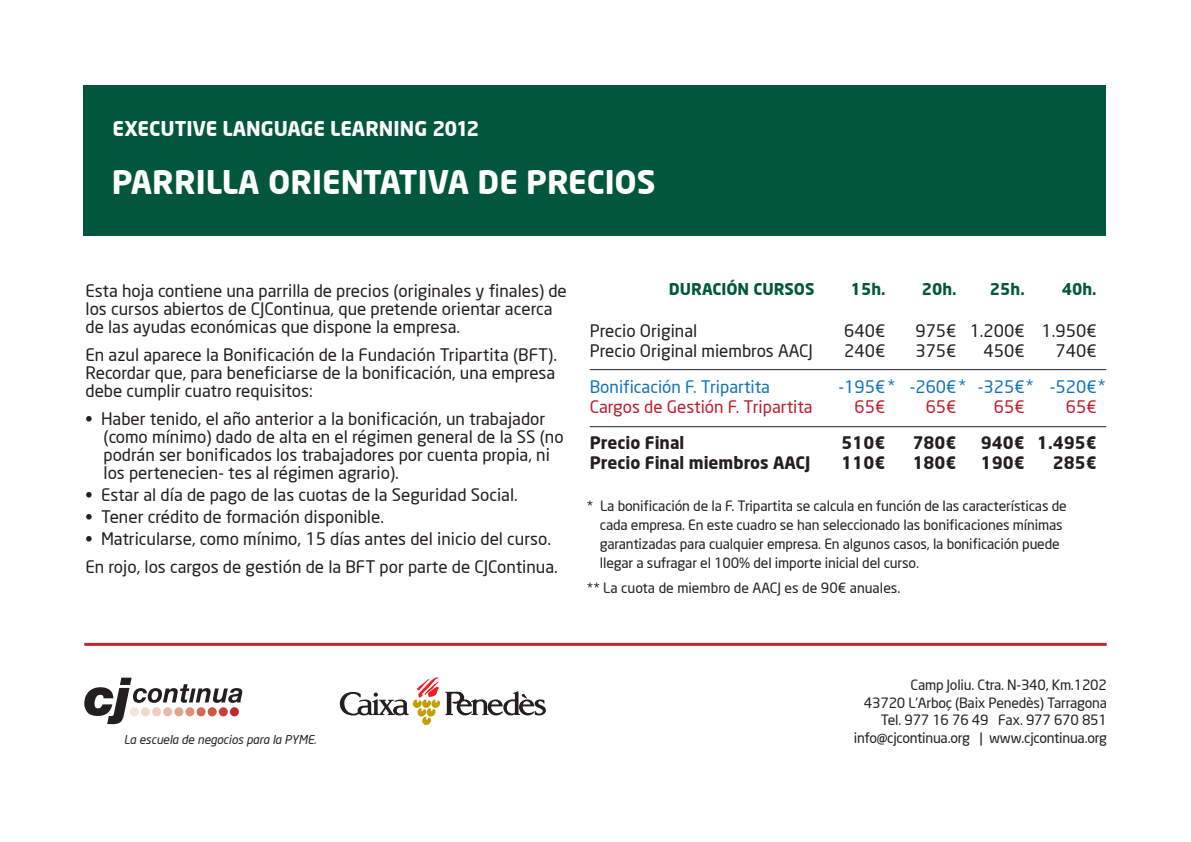
<style>
.page{position:relative;width:1191px;height:842px;background:#fff}
.page>*{position:absolute;margin:0;border:0;box-sizing:border-box;transform-origin:0 0}
.t1{font:700 32px "Neo Sans";color:#fff}
.t2{font:700 20px "Neo Sans";color:#fff}
.t3{font:17px/18px "Neo Sans";color:#231f20}
.t4{font:700 17px/20px "Neo Sans";color:#231f20}
.t5{font:17px "Neo Sans";color:#1074bc}
.t6{font:17px "Neo Sans";color:#be1d2c}
.t7{font:700 16px "Neo Sans";color:#00573c}
.t8{font:14px/17.6px "Neo Sans";letter-spacing:-.01em;color:#231f20;text-align:right}
.t9{font:italic 12px "Neo Sans";letter-spacing:-.01em;color:#231f20}
</style>
<div class="page">
<hr style="left:84px;top:643px;width:1022px;height:3px;background:#c3262c">
<svg style="left:84px;top:678px;width:158px;height:46px"></svg>
<svg style="left:340px;top:677px;width:206px;height:48px"></svg>
<div style="left:83px;top:85px;width:1023px;height:151px;background:#00573c"></div>
<p class="t2" style="left:113px;top:116px;width:368px">EXECUTIVE LANGUAGE LEARNING 2012</p>
<h1 class="t1" style="left:112px;top:161px;width:545px">PARRILLA ORIENTATIVA DE PRECIOS</h1>
<p class="t3" style="left:85px;top:281px;width:483px">Esta hoja contiene una parrilla de precios (originales y finales) de los cursos abiertos de CJContinua, que pretende orientar acerca de las ayudas económicas que dispone la empresa.</p>
<p class="t3" style="left:85px;top:345px;width:473px;text-align:justify">En azul aparece la Bonificación de la Fundación Tripartita (BFT).<br>Recordar que, para beneficiarse de la bonificación, una empresa debe cumplir cuatro requisitos:</p>
<p class="t3" style="left:103px;top:409px;width:462px;text-indent:-18px">• Haber tenido, el año anterior a la bonificación, un trabajador (como mínimo) dado de alta en el régimen general de la SS (no podrán ser bonificados los trabajadores por cuenta propia, ni los pertenecien- tes al régimen agrario).</p>
<p class="t3" style="left:85px;top:485px;width:434px">• Estar al día de pago de las cuotas de la Seguridad Social.</p>
<p class="t3" style="left:85px;top:507px;width:300px">• Tener crédito de formación disponible.</p>
<p class="t3" style="left:85px;top:524px;width:474px;line-height:28px">• Matricularse, como mínimo, 15 días antes del inicio del curso.<br>En rojo, los cargos de gestión de la BFT por parte de CJContinua.</p>
<p class="t7" style="left:669px;top:279px;width:147px">DURACIÓN CURSOS</p>
<p class="t7" style="left:850px;top:279px;width:36px">15h.</p>
<p class="t7" style="left:921px;top:279px;width:36px">20h.</p>
<p class="t3" style="left:844px;top:320px;width:43px;line-height:20px">640€<br>240€</p>
<p class="t5" style="left:838px;top:376px;width:58px">-195€*</p>
<p class="t6" style="left:854px;top:396px;width:32px">65€</p>
<p class="t4" style="left:841px;top:432px;width:45px">510€<br>110€</p>
<p class="t7" style="left:990px;top:279px;width:36px">25h.</p>
<p class="t3" style="left:969px;top:320px;width:57px;line-height:20px;text-align:right">1.200€<br>450€</p>
<p class="t5" style="left:978px;top:376px;width:57px">-325€*</p>
<p class="t6" style="left:994px;top:396px;width:32px">65€</p>
<p class="t4" style="left:981px;top:432px;width:45px">940€<br>190€</p>
<p class="t7" style="left:1061px;top:279px;width:36px">40h.</p>
<p class="t3" style="left:1041px;top:320px;width:57px;line-height:20px;text-align:right">1.950€<br>740€</p>
<p class="t5" style="left:1049px;top:376px;width:57px">-520€*</p>
<p class="t6" style="left:1065px;top:396px;width:32px">65€</p>
<p class="t4" style="left:1037px;top:432px;width:61px;text-align:right">1.495€<br>285€</p>
<p class="t3" style="left:590px;top:320px;width:224px;line-height:20px">Precio Original<br>Precio Original miembros AACJ</p>
<p class="t5" style="left:590px;top:376px;width:182px">Bonificación F. Tripartita</p>
<p class="t6" style="left:590px;top:396px;width:224px">Cargos de Gestión F. Tripartita</p>
<p class="t4" style="left:590px;top:432px;width:222px">Precio Final<br>Precio Final miembros AACJ</p>
<p class="t8" style="left:600px;top:496px;width:468px;line-height:19px;text-align:left;text-indent:-13px">* La bonificación de la F. Tripartita se calcula en función de las características de cada empresa. En este cuadro se han seleccionado las bonificaciones mínimas garantizadas para cualquier empresa. En algunos casos, la bonificación puede llegar a sufragar el 100% del importe inicial del curso.</p>
<p class="t8" style="left:587px;top:578px;width:315px">** La cuota de miembro de AACJ es de 90€ anuales.</p>
<p class="t3" style="left:915px;top:320px;width:43px;line-height:20px">975€<br>375€</p>
<p class="t5" style="left:909px;top:376px;width:58px">-260€*</p>
<p class="t6" style="left:925px;top:396px;width:32px">65€</p>
<p class="t4" style="left:912px;top:432px;width:45px">780€<br>180€</p>
<p class="t9" style="left:124px;top:733px;width:194px">La escuela de negocios para la PYME.</p>
<p class="t8" style="left:854px;top:676px;width:254px">Camp Joliu. Ctra. N-340, Km.1202<br>43720 L'Arboç (Baix Penedès) Tarragona Tel. 977 16 76 49 Fax. 977 670 851 info@cjcontinua.org | www.cjcontinua.org</p>
</div>
